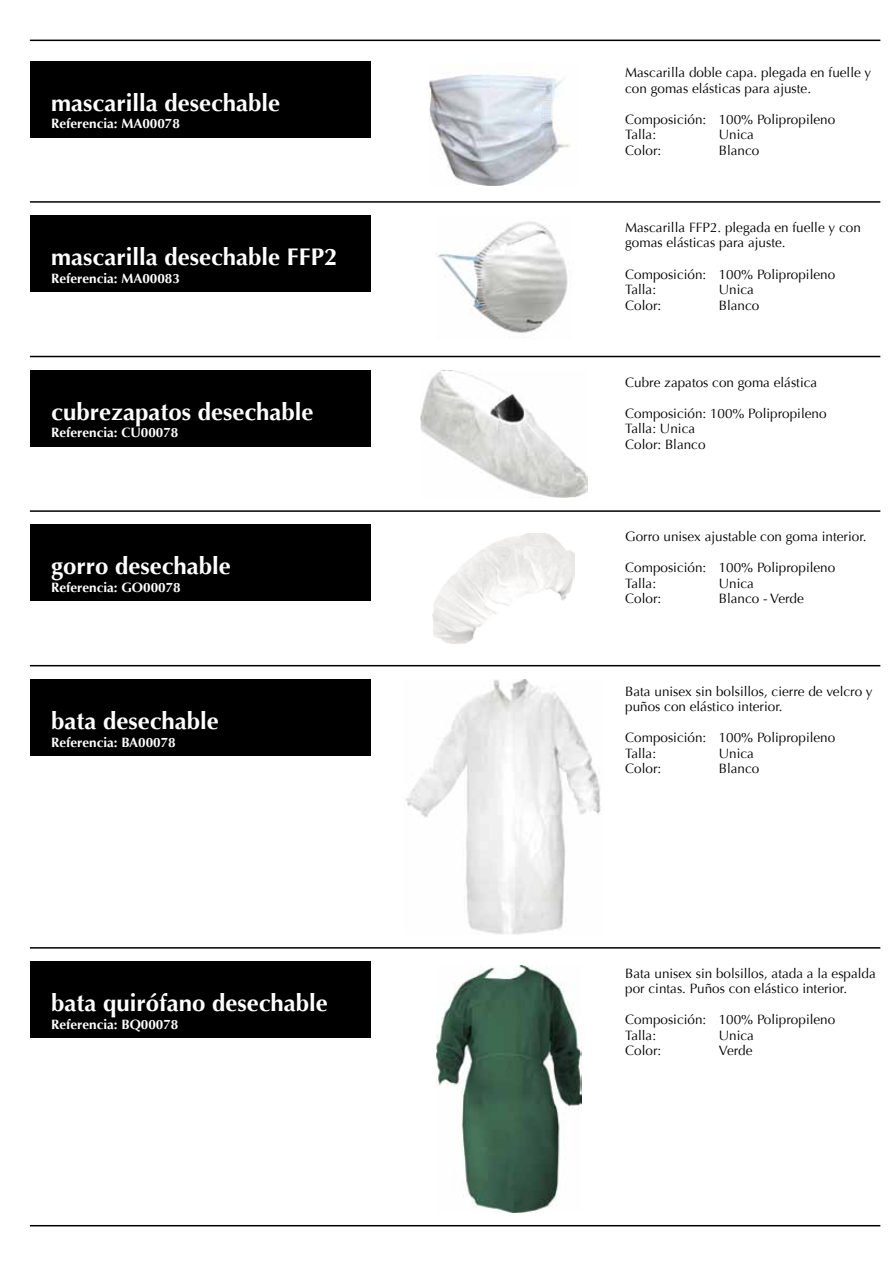
<style>
.page{position:relative;width:893px;height:1263px;background:#fff}
.page>*{position:absolute;margin:0;border:0;box-sizing:border-box;transform-origin:0 0}
.t1{font:700 24px "Optima";color:#fff}
.t2{font:13.5px/15.5px "Optima";color:#000}
.t3{font:700 13.5px "Optima";color:#fff}
</style>
<div class="page">
<img style="left:436px;top:965px;width:145px;height:247px">
<img style="left:406px;top:679px;width:195px;height:255px">
<img style="left:433px;top:533px;width:142px;height:110px">
<img style="left:420px;top:370px;width:167px;height:128px">
<img style="left:437px;top:221px;width:131px;height:112px">
<hr style="left:30px;top:40px;width:850px;height:1px;background:#000">
<hr style="left:30px;top:201px;width:850px;height:2px;background:#000">
<hr style="left:30px;top:356px;width:850px;height:1px;background:#000">
<hr style="left:30px;top:510px;width:850px;height:2px;background:#000">
<hr style="left:30px;top:665px;width:850px;height:1px;background:#000">
<hr style="left:30px;top:947px;width:850px;height:1px;background:#000">
<hr style="left:30px;top:1225px;width:850px;height:1px;background:#000">
<div style="left:30px;top:215px;width:340px;height:77px;background:#000"></div>
<div style="left:30px;top:370px;width:340px;height:77px;background:#000"></div>
<div style="left:30px;top:525px;width:340px;height:76px;background:#000"></div>
<div style="left:30px;top:679px;width:340px;height:77px;background:#000"></div>
<div style="left:30px;top:961px;width:340px;height:77px;background:#000"></div>
<img style="left:429px;top:74px;width:141px;height:112px">
<div style="left:30px;top:61px;width:340px;height:76px;background:#000"></div>
<h1 class="t1" style="left:51px;top:88px;width:230px">mascarilla desechable</h1>
<p class="t3" style="left:51px;top:116px;width:130px">Referencia: MA00078</p>
<h1 class="t1" style="left:51px;top:243px;width:288px">mascarilla desechable FF P2</h1>
<p class="t3" style="left:51px;top:270px;width:130px">Referencia: MA00083</p>
<h1 class="t1" style="left:51px;top:398px;width:264px">cubrezapatos desechable</h1>
<p class="t3" style="left:51px;top:425px;width:129px">Referencia: CU00078</p>
<h1 class="t1" style="left:51px;top:552px;width:181px">gorro desechable</h1>
<p class="t3" style="left:51px;top:579px;width:131px">Referencia: GO00078</p>
<h1 class="t1" style="left:51px;top:707px;width:169px">bata desechable</h1>
<p class="t3" style="left:51px;top:734px;width:126px">Referencia: BA00078</p>
<h1 class="t1" style="left:51px;top:989px;width:278px">bata quirófano desechable</h1>
<p class="t3" style="left:51px;top:1016px;width:129px">Referencia: BQ00078</p>
<p class="t2" style="left:625px;top:65px;width:248px">Mascarilla doble capa. plegada en fuelle y con gomas elásticas para ajuste.</p>
<p class="t2" style="left:625px;top:112px;width:212px">Composición: 100% Polipropileno<br>Talla:</p>
<p class="t2" style="left:719px;top:127px;width:37px">Unica</p>
<p class="t2" style="left:625px;top:143px;width:38px">Color:</p>
<p class="t2" style="left:719px;top:143px;width:42px">Blanco</p>
<p class="t2" style="left:625px;top:220px;width:237px">Mascarilla FFP2. plegada en fuelle y con gomas elásticas para ajuste.</p>
<p class="t2" style="left:625px;top:266px;width:212px">Composición: 100% Polipropileno<br>Talla:</p>
<p class="t2" style="left:719px;top:282px;width:37px">Unica</p>
<p class="t2" style="left:625px;top:297px;width:38px">Color:</p>
<p class="t2" style="left:719px;top:297px;width:42px">Blanco</p>
<p class="t2" style="left:625px;top:374px;width:194px">Cubre zapatos con goma elástica</p>
<p class="t2" style="left:625px;top:405px;width:203px">Composición: 100% Polipropileno<br>Talla: Unica<br>Color: Blanco</p>
<p class="t2" style="left:625px;top:529px;width:243px">Gorro unisex ajustable con goma interior.</p>
<p class="t2" style="left:625px;top:560px;width:212px">Composición: 100% Polipropileno<br>Talla:</p>
<p class="t2" style="left:719px;top:575px;width:37px">Unica</p>
<p class="t2" style="left:625px;top:591px;width:38px">Color:</p>
<p class="t2" style="left:719px;top:591px;width:87px">Blanco - Verde</p>
<p class="t2" style="left:625px;top:683px;width:249px">Bata unisex sin bolsillos, cierre de velcro y puños con elástico interior.</p>
<p class="t2" style="left:625px;top:730px;width:212px">Composición: 100% Polipropileno<br>Talla:</p>
<p class="t2" style="left:719px;top:746px;width:37px">Unica</p>
<p class="t2" style="left:625px;top:761px;width:38px">Color:</p>
<p class="t2" style="left:719px;top:761px;width:42px">Blanco</p>
<p class="t2" style="left:625px;top:966px;width:252px">Bata unisex sin bolsillos, atada a la espalda por cintas. Puños con elástico interior.</p>
<p class="t2" style="left:625px;top:1012px;width:212px">Composición: 100% Polipropileno<br>Talla:</p>
<p class="t2" style="left:719px;top:1028px;width:37px">Unica</p>
<p class="t2" style="left:625px;top:1043px;width:38px">Color:</p>
<p class="t2" style="left:719px;top:1043px;width:35px">Verde</p>
</div>
